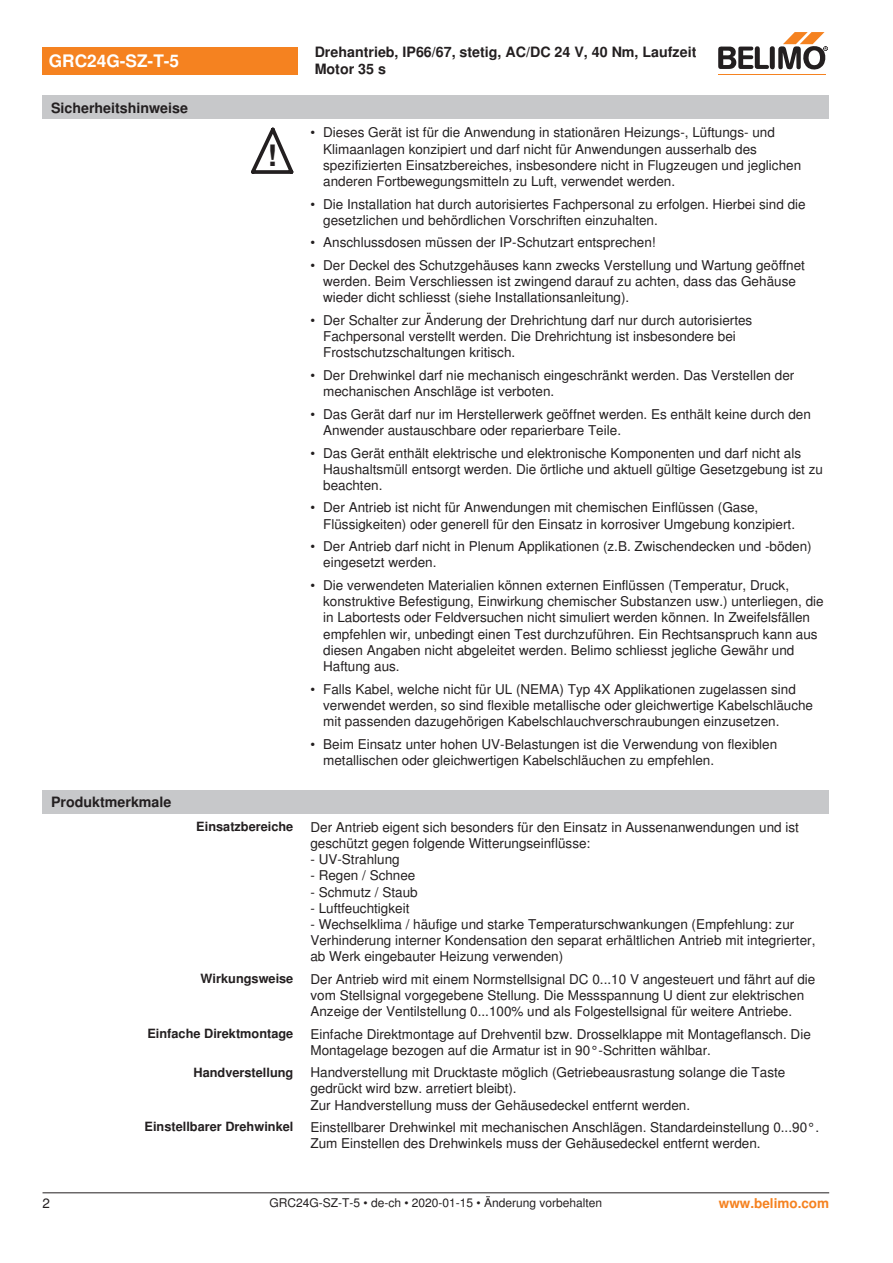
<style>
.page{position:relative;width:893px;height:1263px;background:#fff}
.page>*{position:absolute;margin:0;border:0;box-sizing:border-box;transform-origin:0 0}
.t1{font:700 29.55px "Nimbus Sans BEL";color:#231f20}
.t2{font:700 17.25px "Nimbus Sans BEL";color:#fff}
.t3{font:700 14.25px/17.1px "Nimbus Sans BEL";color:#231f20}
.Bulletpoints_1_5mm_A{font:13.5px/16.2px "Nimbus Sans BEL";color:#231f20}
.Rechtsbündig_Footer{font:700 13.5px "Nimbus Sans BEL";color:#f58220}
.Rechtsbündig{font:700 12.75px "Nimbus Sans BEL";color:#231f20}
.Footer_EU_center{font:12px "Nimbus Sans BEL";color:#231f20}
</style>
<div class="page">
<svg style="left:251px;top:128px;width:42px;height:46px"></svg>
<div style="left:43px;top:790px;width:786px;height:23px;background:#c7c8ca"></div>
<div style="left:43px;top:47px;width:255px;height:27px;background:#f58220"></div>
<hr style="left:718px;top:74px;width:107px;height:1px;background:#f58220">
<svg style="left:718px;top:32px;width:110px;height:38px"></svg>
<div style="left:43px;top:96px;width:786px;height:23px;background:#c7c8ca"></div>
<hr style="left:43px;top:1192px;width:786px;height:1px;background:#231f20">
<p class="t2" style="left:49px;top:51px;width:132px">GRC24G-SZ-T-5</p>
<p class="t3" style="left:315px;top:44px;width:383px">Drehantrieb, IP66/67, stetig, AC/DC 24 V, 40 Nm, Laufzeit<br>Motor 35 s</p>
<p class="t3" style="left:51px;top:100px;width:139px">Sicherheitshinweise</p>
<p class="t3" style="left:51px;top:794px;width:122px">Produktmerkmale</p>
<p class="t1" style="left:267px;top:138px;width:11px">!</p>
<p class="Bulletpoints_1_5mm_A" style="left:323px;top:125px;width:479px;text-indent:-13px">• Dieses Gerät ist für die Anwendung in stationären Heizungs-, Lüftungs- und Klimaanlagen konzipiert und darf nicht für Anwendungen ausserhalb des spezifizierten Einsatzbereiches, insbesondere nicht in Flugzeugen und jeglichen anderen Fortbewegungsmitteln zu Luft, verwendet werden.</p>
<p class="Bulletpoints_1_5mm_A" style="left:323px;top:196px;width:484px;text-indent:-13px">• Die Installation hat durch autorisiertes Fachpersonal zu erfolgen. Hierbei sind die gesetzlichen und behördlichen Vorschriften einzuhalten.</p>
<p class="Bulletpoints_1_5mm_A" style="left:310px;top:235px;width:347px">• Anschlussdosen müssen der IP-Schutzart entsprechen!</p>
<p class="Bulletpoints_1_5mm_A" style="left:323px;top:257px;width:483px;text-indent:-13px">• Der Deckel des Schutzgehäuses kann zwecks Verstellung und Wartung geöffnet werden. Beim Verschliessen ist zwingend darauf zu achten, dass das Gehäuse wieder dicht schliesst (siehe Installationsanleitung).</p>
<p class="Bulletpoints_1_5mm_A" style="left:323px;top:312px;width:431px;text-indent:-13px">• Der Schalter zur Änderung der Drehrichtung darf nur durch autorisiertes<br>Fachpersonal verstellt werden. Die Drehrichtung ist insbesondere bei<br>Frostschutzschaltungen kritisch.</p>
<p class="Bulletpoints_1_5mm_A" style="left:323px;top:367px;width:473px;text-indent:-13px">• Der Drehwinkel darf nie mechanisch eingeschränkt werden. Das Verstellen der mechanischen Anschläge ist verboten.</p>
<p class="Bulletpoints_1_5mm_A" style="left:323px;top:406px;width:489px;text-indent:-13px">• Das Gerät darf nur im Herstellerwerk geöffnet werden. Es enthält keine durch den<br>Anwender austauschbare oder reparierbare Teile.</p>
<p class="Bulletpoints_1_5mm_A" style="left:323px;top:445px;width:501px;text-indent:-13px">• Das Gerät enthält elektrische und elektronische Komponenten und darf nicht als<br>Haushaltsmüll entsorgt werden. Die örtliche und aktuell gültige Gesetzgebung ist zu beachten.</p>
<p class="Bulletpoints_1_5mm_A" style="left:323px;top:500px;width:473px;text-indent:-13px">• Der Antrieb ist nicht für Anwendungen mit chemischen Einflüssen (Gase,<br>Flüssigkeiten) oder generell für den Einsatz in korrosiver Umgebung konzipiert.</p>
<p class="Bulletpoints_1_5mm_A" style="left:323px;top:539px;width:490px;text-indent:-13px">• Der Antrieb darf nicht in Plenum Applikationen (z.B. Zwischendecken und -böden) eingesetzt werden.</p>
<p class="Bulletpoints_1_5mm_A" style="left:323px;top:577px;width:502px;text-indent:-13px">• Die verwendeten Materialien können externen Einflüssen (Temperatur, Druck, konstruktive Befestigung, Einwirkung chemischer Substanzen usw.) unterliegen, die in Labortests oder Feldversuchen nicht simuliert werden können. In Zweifelsfällen empfehlen wir, unbedingt einen Test durchzuführen. Ein Rechtsanspruch kann aus diesen Angaben nicht abgeleitet werden. Belimo schliesst jegliche Gewähr und Haftung aus.</p>
<p class="Bulletpoints_1_5mm_A" style="left:323px;top:681px;width:491px;text-indent:-13px">• Falls Kabel, welche nicht für UL (NEMA) Typ 4X Applikationen zugelassen sind verwendet werden, so sind flexible metallische oder gleichwertige Kabelschläuche mit passenden dazugehörigen Kabelschlauchverschraubungen einzusetzen.</p>
<p class="Bulletpoints_1_5mm_A" style="left:323px;top:736px;width:455px;text-indent:-13px">• Beim Einsatz unter hohen UV-Belastungen ist die Verwendung von flexiblen metallischen oder gleichwertigen Kabelschläuchen zu empfehlen.</p>
<p class="Rechtsbündig" style="left:196px;top:819px;width:99px">Einsatzbereiche</p>
<p class="Bulletpoints_1_5mm_A" style="left:310px;top:819px;width:490px">Der Antrieb eigent sich besonders für den Einsatz in Aussenanwendungen und ist geschützt gegen folgende Witterungseinflüsse:</p>
<p class="Bulletpoints_1_5mm_A" style="left:310px;top:852px;width:91px">- UV-Strahlung</p>
<p class="Bulletpoints_1_5mm_A" style="left:310px;top:868px;width:107px">- Regen / Schnee</p>
<p class="Bulletpoints_1_5mm_A" style="left:310px;top:884px;width:109px">- Schmutz / Staub</p>
<p class="Bulletpoints_1_5mm_A" style="left:310px;top:900px;width:101px">- Luftfeuchtigkeit</p>
<p class="Bulletpoints_1_5mm_A" style="left:310px;top:916px;width:506px">- Wechselklima / häufige und starke Temperaturschwankungen (Empfehlung: zur<br>Verhinderung interner Kondensation den separat erhältlichen Antrieb mit integrierter, ab Werk eingebauter Heizung verwenden)</p>
<p class="Rechtsbündig" style="left:201px;top:971px;width:94px">Wirkungsweise</p>
<p class="Bulletpoints_1_5mm_A" style="left:310px;top:971px;width:506px">Der Antrieb wird mit einem Normstellsignal DC 0...10 V angesteuert und fährt auf die vom Stellsignal vorgegebene Stellung. Die Messspannung U dient zur elektrischen<br>Anzeige der Ventilstellung 0...100% und als Folgestellsignal für weitere Antriebe.</p>
<p class="Rechtsbündig" style="left:147px;top:1026px;width:147px">Einfache Direktmontage</p>
<p class="Bulletpoints_1_5mm_A" style="left:310px;top:1026px;width:502px">Einfache Direktmontage auf Drehventil bzw. Drosselklappe mit Montageflansch. Die<br>Montagelage bezogen auf die Armatur ist in 90°-Schritten wählbar.</p>
<p class="Rechtsbündig" style="left:193px;top:1064px;width:101px">Handverstellung</p>
<p class="Bulletpoints_1_5mm_A" style="left:310px;top:1065px;width:476px">Handverstellung mit Drucktaste möglich (Getriebeausrastung solange die Taste gedrückt wird bzw. arretiert bleibt).</p>
<p class="Bulletpoints_1_5mm_A" style="left:310px;top:1097px;width:381px">Zur Handverstellung muss der Gehäusedeckel entfernt werden.</p>
<p class="Rechtsbündig" style="left:145px;top:1119px;width:150px">Einstellbarer Drehwinkel</p>
<p class="Bulletpoints_1_5mm_A" style="left:310px;top:1119px;width:510px">Einstellbarer Drehwinkel mit mechanischen Anschlägen. Standardeinstellung 0...90°.<br>Zum Einstellen des Drehwinkels muss der Gehäusedeckel entfernt werden.</p>
<p class="Bulletpoints_1_5mm_A" style="left:43px;top:1196px;width:9px">2</p>
<p class="Footer_EU_center" style="left:269px;top:1196px;width:334px">GRC24G-SZ-T-5 • de-ch • 2020-01-15 • Änderung vorbehalten</p>
<p class="Rechtsbündig_Footer" style="left:719px;top:1195px;width:112px">www.belimo.com</p>
</div>
